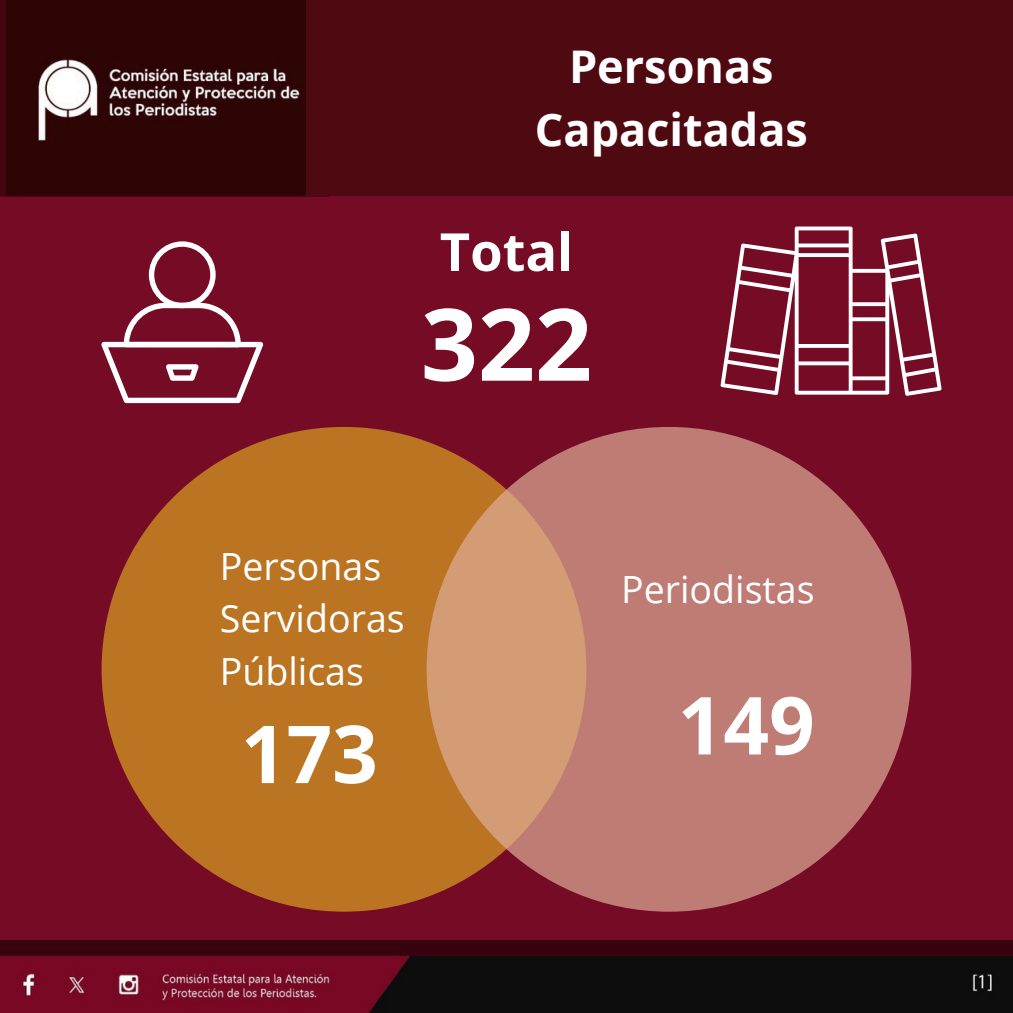
<style>
.page{position:relative;width:1013px;height:1013px;background:#fff}
.page>*{position:absolute;margin:0;border:0;box-sizing:border-box;transform-origin:0 0}
.t1{font:700 100px "Open Sans";color:#fff}
.t2{font:700 80px "Open Sans";color:#fff}
.t3{font:700 52.5px "Open Sans";color:#fff}
.t4{font:700 45px/62.8px "Open Sans";color:#fff;text-align:center}
.t5{font:37.5px/52.5px "Open Sans";color:#fff}
</style>
<div class="page">
<div style="left:0;top:0;width:1012px;height:1012px;background:#760b25"></div>
<img style="left:0;top:0;width:306px;height:196px">
<img style="left:0;top:940px;width:1012px;height:72px">
<div style="left:306px;top:0;width:706px;height:196px;background:#4f0911"></div>
<div style="left:102px;top:427px;width:484px;height:484px;background:#bb7422;border-radius:50%"></div>
<svg style="left:426px;top:427px;width:485px;height:484px;background:#c38274"></svg>
<svg style="left:101px;top:241px;width:162px;height:162px"></svg>
<svg style="left:720px;top:227px;width:221px;height:168px"></svg>
<p class="t4" style="left:535px;top:34px;width:275px">Personas<br>Capacitadas</p>
<h2 class="t3" style="left:440px;top:215px;width:135px">Total</h2>
<h2 class="t1" style="left:421px;top:274px;width:173px">322</h2>
<p class="t5" style="left:220px;top:538px;width:186px">Personas<br>Servidoras<br>Públicas</p>
<p class="t2" style="left:241px;top:697px;width:138px">173</p>
<p class="t5" style="left:621px;top:562px;width:195px">Periodistas</p>
<p class="t2" style="left:677px;top:669px;width:138px">149</p>
</div>
